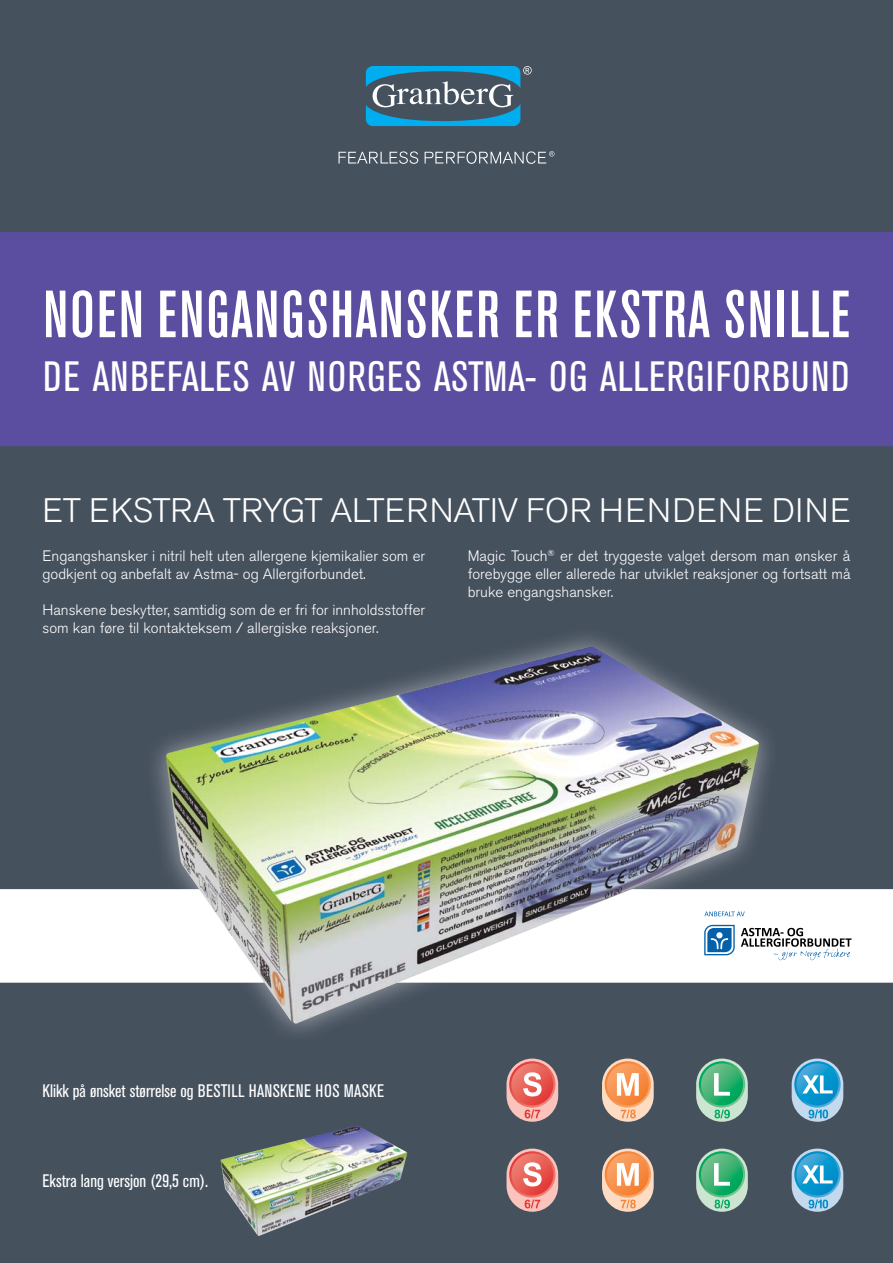
<style>
.page{position:relative;width:893px;height:1263px;background:#46515e}
.page>*{position:absolute;margin:0;border:0;box-sizing:border-box;transform-origin:0 0}
.t1{font:500 condensed 66px "Akzidenz Grotesk BE";letter-spacing:.03em;color:#fff}
.t2{font:condensed 42px "Akzidenz Grotesk BE";letter-spacing:.02em;color:#fff}
.t3{font:300 33.75px "Akzidenz Grotesk BE";color:#fff}
.t4{font:condensed 18px "Akzidenz Grotesk BE";color:#fff}
.t5{font:300 15px/18px "Akzidenz Grotesk BE";color:#fff}
</style>
<div class="page">
<div style="left:0;top:232px;width:893px;height:214px;background:#5b4da0"></div>
<svg style="left:366px;top:66px;width:166px;height:60px"></svg>
<svg style="left:339px;top:151px;width:79px;height:13px"></svg>
<svg style="left:425px;top:151px;width:129px;height:13px"></svg>
<svg style="left:696px;top:1058px;width:52px;height:64px"></svg>
<svg style="left:699px;top:1061px;width:46px;height:46px"></svg>
<svg style="left:714px;top:1109px;width:16px;height:9px"></svg>
<svg style="left:701px;top:1063px;width:42px;height:42px"></svg>
<svg style="left:714px;top:1073px;width:16px;height:23px"></svg>
<svg style="left:602px;top:1058px;width:52px;height:64px"></svg>
<svg style="left:605px;top:1061px;width:46px;height:46px"></svg>
<svg style="left:621px;top:1109px;width:15px;height:9px"></svg>
<svg style="left:607px;top:1063px;width:42px;height:42px"></svg>
<svg style="left:617px;top:1073px;width:22px;height:23px"></svg>
<svg style="left:506px;top:1058px;width:52px;height:64px"></svg>
<svg style="left:509px;top:1061px;width:47px;height:46px"></svg>
<svg style="left:525px;top:1109px;width:15px;height:9px"></svg>
<svg style="left:511px;top:1063px;width:42px;height:42px"></svg>
<svg style="left:523px;top:1072px;width:19px;height:24px"></svg>
<svg style="left:792px;top:1058px;width:51px;height:64px"></svg>
<svg style="left:794px;top:1061px;width:47px;height:46px"></svg>
<svg style="left:809px;top:1109px;width:19px;height:9px"></svg>
<svg style="left:796px;top:1063px;width:42px;height:42px"></svg>
<svg style="left:802px;top:1075px;width:31px;height:18px"></svg>
<div style="left:0;top:889px;width:893px;height:94px;background:#fff"></div>
<svg style="left:782px;top:928px;width:70px;height:32px;background:#cdd1d4"></svg>
<div style="left:144px;top:624px;width:638px;height:421px;background:#fff;opacity:.5"></div>
<img style="left:166px;top:646px;width:594px;height:379px">
<svg style="left:696px;top:1148px;width:52px;height:64px"></svg>
<svg style="left:699px;top:1151px;width:46px;height:46px"></svg>
<svg style="left:714px;top:1199px;width:16px;height:9px"></svg>
<svg style="left:701px;top:1153px;width:42px;height:42px"></svg>
<svg style="left:714px;top:1163px;width:16px;height:23px"></svg>
<svg style="left:602px;top:1148px;width:52px;height:64px"></svg>
<svg style="left:605px;top:1151px;width:46px;height:46px"></svg>
<svg style="left:621px;top:1199px;width:15px;height:9px"></svg>
<svg style="left:607px;top:1153px;width:42px;height:42px"></svg>
<svg style="left:617px;top:1163px;width:22px;height:23px"></svg>
<svg style="left:506px;top:1148px;width:52px;height:64px"></svg>
<svg style="left:509px;top:1151px;width:47px;height:46px"></svg>
<svg style="left:525px;top:1199px;width:15px;height:9px"></svg>
<svg style="left:511px;top:1153px;width:42px;height:42px"></svg>
<svg style="left:523px;top:1162px;width:19px;height:24px"></svg>
<svg style="left:792px;top:1148px;width:51px;height:64px"></svg>
<svg style="left:794px;top:1151px;width:47px;height:46px"></svg>
<svg style="left:809px;top:1199px;width:19px;height:9px"></svg>
<svg style="left:796px;top:1153px;width:42px;height:42px"></svg>
<svg style="left:802px;top:1165px;width:31px;height:18px"></svg>
<img style="left:221px;top:1125px;width:186px;height:111px">
<h1 class="t1" style="left:43px;top:278px;width:808px">NOEN ENGANGSHANSKER ER EKSTRA SNILLE</h1>
<h2 class="t2" style="left:43px;top:353px;width:808px">DE ANBEFALES AV NORGES ASTMA- OG ALLERGIFORBUND</h2>
<h3 class="t3" style="left:43px;top:491px;width:809px">ET EKSTRA TRYGT ALTERNATIV FOR HENDENE DINE</h3>
<p class="t5" style="left:43px;top:547px;width:384px">Engangshansker i nitril helt uten allergene kjemikalier som er godkjent og anbefalt av Astma- og Allergiforbundet.</p>
<p class="t5" style="left:43px;top:601px;width:384px">Hanskene beskytter, samtidig som de er fri for innholdsstoffer som kan føre til kontakteksem / allergiske reaksjoner.</p>
<p class="t5" style="left:468px;top:547px;width:384px;text-align:justify">Magic Touch<sup>®</sup> er det tryggeste valget dersom man ønsker å forebygge eller allerede har utviklet reaksjoner og fortsatt må bruke engangshansker.</p>
<p class="t4" style="left:43px;top:1081px;width:343px">Klikk på ønsket størrelse og BESTILL HANSKENE HOS MASKE</p>
<p class="t4" style="left:43px;top:1171px;width:167px">Ekstra lang versjon (29,5 cm).</p>
</div>
